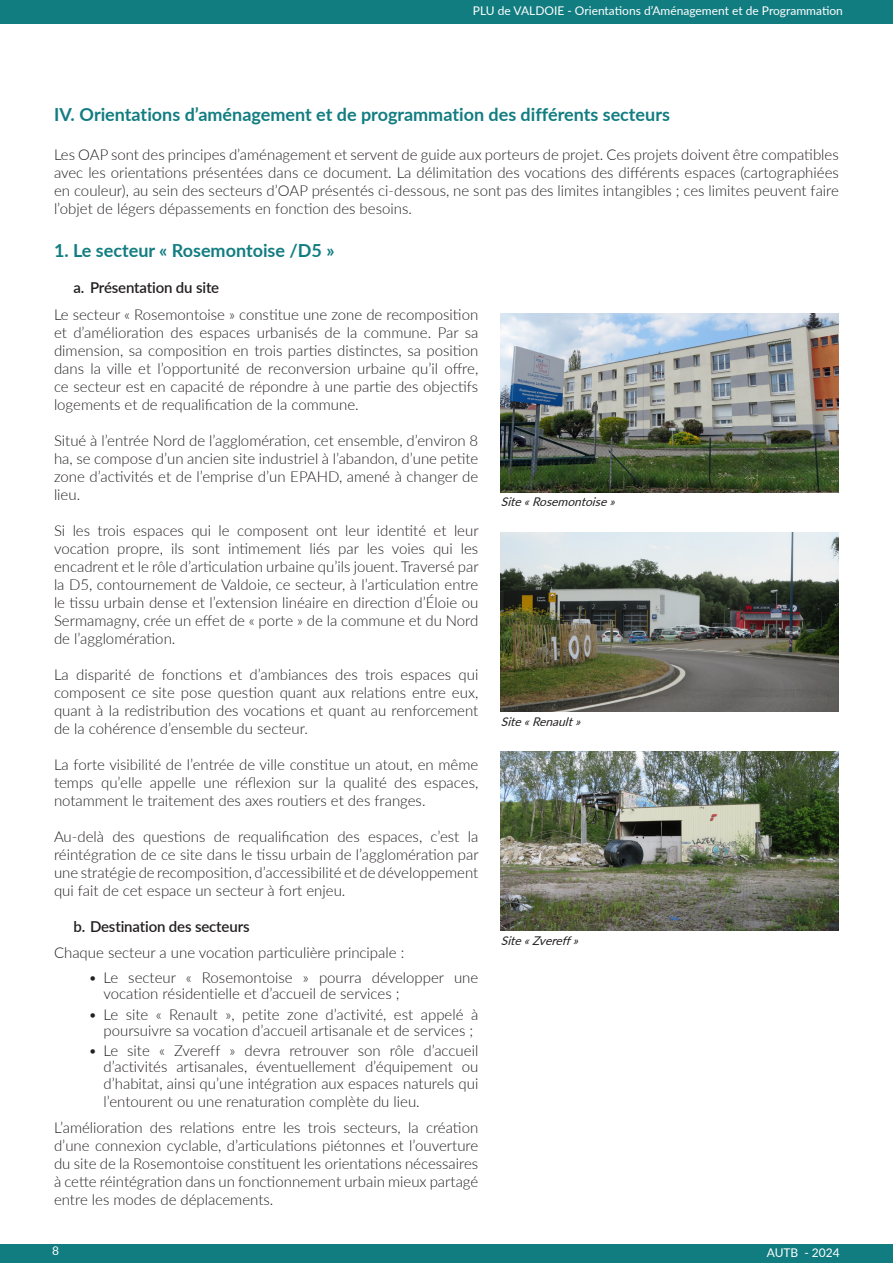
<style>
.page{position:relative;width:893px;height:1263px;background:#fff}
.page>*{position:absolute;margin:0;border:0;box-sizing:border-box;transform-origin:0 0}
.t1{font:700 18px "Lato";color:#127d81}
.t2{font:300 15px/18px "Lato";color:#231f20;text-align:justify}
.t3{font:600 15px "Lato";letter-spacing:-.01em;color:#231f20}
.t4{font:12px "Lato";color:#fff}
.t5{font:italic 12px "Lato";color:#231f20}
</style>
<div class="page">
<div style="left:0;top:1244px;width:893px;height:19px;background:#127d81"></div>
<div style="left:0;top:0;width:893px;height:24px;background:#127d81"></div>
<img style="left:501px;top:532px;width:338px;height:179px">
<img style="left:501px;top:313px;width:338px;height:179px">
<img style="left:501px;top:751px;width:338px;height:180px">
<p class="t4" style="left:473px;top:2px;width:371px">PLU de VALDOIE - Orientations d’Aménagement et de Programmation</p>
<p class="t1" style="left:54px;top:101px;width:617px">IV. Orientations d’aménagement et de programmation des différents secteurs</p>
<p class="t2" style="left:54px;top:145px;width:786px">Les OAP sont des principes d’aménagement et servent de guide aux porteurs de projet. Ces projets doivent être compatibles avec les orientations présentées dans ce document. La délimitation des vocations des différents espaces (cartographiées en couleur), au sein des secteurs d’OAP présentés ci-dessous, ne sont pas des limites intangibles ; ces limites peuvent faire l’objet de légers dépassements en fonction des besoins.</p>
<p class="t1" style="left:54px;top:237px;width:282px">1. Le secteur « Rosemontoise /D5 »</p>
<p class="t3" style="left:74px;top:277px;width:147px">a. Présentation du site</p>
<p class="t2" style="left:54px;top:305px;width:426px">Le secteur « Rosemontoise » constitue une zone de recomposition et d’amélioration des espaces urbanisés de la commune. Par sa dimension, sa composition en trois parties distinctes, sa position dans la ville et l’opportunité de reconversion urbaine qu’il offre, ce secteur est en capacité de répondre à une partie des objectifs logements et de requalification de la commune.</p>
<p class="t2" style="left:54px;top:431px;width:426px">Situé à l’entrée Nord de l’agglomération, cet ensemble, d’environ 8 ha, se compose d’un ancien site industriel à l’abandon, d’une petite zone d’activités et de l’emprise d’un EPAHD, amené à changer de lieu.</p>
<p class="t2" style="left:54px;top:521px;width:426px">Si les trois espaces qui le composent ont leur identité et leur vocation propre, ils sont intimement liés par les voies qui les encadrent et le rôle d’articulation urbaine qu’ils jouent. Traversé par la D5, contournement de Valdoie, ce secteur, à l’articulation entre le tissu urbain dense et l’extension linéaire en direction d’Éloie ou Sermamagny, crée un effet de « porte » de la commune et du Nord de l’agglomération.</p>
<p class="t2" style="left:54px;top:665px;width:426px">La disparité de fonctions et d’ambiances des trois espaces qui composent ce site pose question quant aux relations entre eux, quant à la redistribution des vocations et quant au renforcement de la cohérence d’ensemble du secteur.</p>
<p class="t2" style="left:54px;top:755px;width:426px">La forte visibilité de l’entrée de ville constitue un atout, en même temps qu’elle appelle une réflexion sur la qualité des espaces, notamment le traitement des axes routiers et des franges.</p>
<p class="t2" style="left:54px;top:827px;width:426px">Au-delà des questions de requalification des espaces, c’est la réintégration de ce site dans le tissu urbain de l’agglomération par une stratégie de recomposition, d’accessibilité et de développement qui fait de cet espace un secteur à fort enjeu.</p>
<p class="t3" style="left:74px;top:915px;width:178px">b. Destination des secteurs</p>
<p class="t2" style="left:54px;top:943px;width:352px">Chaque secteur a une vocation particulière principale :</p>
<p class="t2" style="left:104px;top:969px;width:376px;line-height:16.2px;text-indent:-15px">• Le secteur « Rosemontoise » pourra développer une vocation résidentielle et d’accueil de services ;</p>
<p class="t2" style="left:104px;top:1005px;width:376px;line-height:16.2px;text-indent:-15px">• Le site « Renault », petite zone d’activité, est appelé à poursuivre sa vocation d’accueil artisanale et de services ;</p>
<p class="t2" style="left:104px;top:1042px;width:376px;line-height:16.2px;text-indent:-15px">• Le site « Zvereff » devra retrouver son rôle d’accueil d’activités artisanales, éventuellement d’équipement ou d’habitat, ainsi qu’une intégration aux espaces naturels qui</p>
<p class="t2" style="left:54px;top:1087px;width:426px;line-height:26.5px;text-indent:50px">l’entourent ou une renaturation complète du lieu.<br>L’amélioration des relations entre les trois secteurs, la création</p>
<p class="t2" style="left:54px;top:1136px;width:426px">d’une connexion cyclable, d’articulations piétonnes et l’ouverture du site de la Rosemontoise constituent les orientations nécessaires à cette réintégration dans un fonctionnement urbain mieux partagé entre les modes de déplacements.</p>
<p class="t5" style="left:501px;top:493px;width:120px">Site«Rosemontoise»</p>
<p class="t5" style="left:501px;top:713px;width:85px">Site«Renault»</p>
<p class="t5" style="left:501px;top:932px;width:83px">Site«Zvereff»</p>
<p class="t4" style="left:52px;top:1242px;width:8px">8</p>
<p class="t4" style="left:767px;top:1244px;width:75px">AUTB - 2024</p>
</div>
